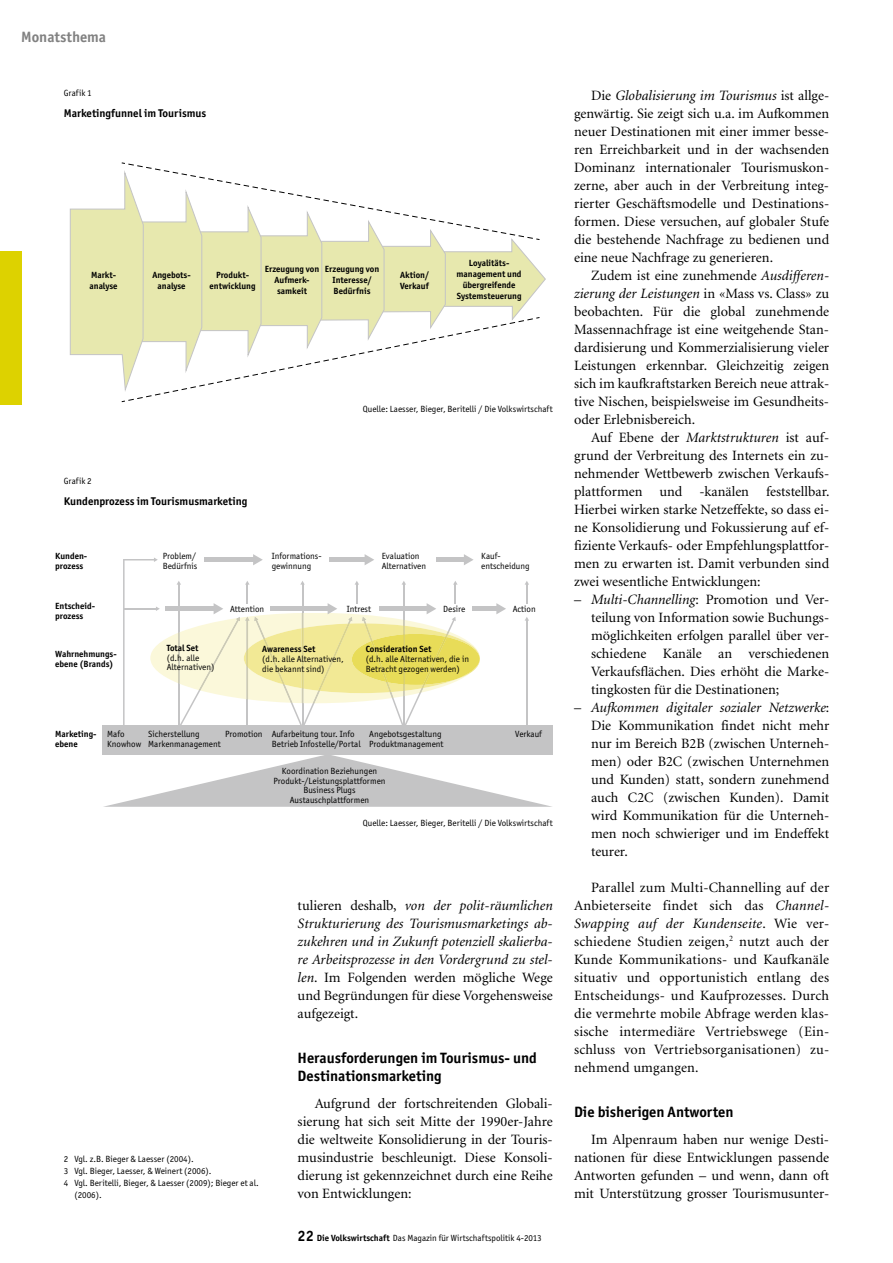
<style>
.page{position:relative;width:893px;height:1263px;background:#fff}
.page>*{position:absolute;margin:0;border:0;box-sizing:border-box;transform-origin:0 0}
.t1{font:700 15px/18px "Officina San ITC";color:#000}
.t2{font:700 15px "Officina San ITC";color:#818181}
.t3{font:14.25px/18px "Minion";color:#000;text-align:justify}
.t4{font:italic 14.25px/18px "Minion";color:#000;text-align:justify}
.t5{font:700 11.25px "Officina San ITC";color:#000}
.t6{font:9px/9.8px "Officina San ITC";color:#000}
.t7{font:700 9px/10.8px "Officina San ITC";color:#000}
.s1{font-style:normal}
.s2{font-weight:700;font-size:15px}
.s3{font-weight:700}
.s4{font-style:italic}
</style>
<div class="page">
<div style="left:0;top:252px;width:21px;height:153px;background:#ddd200"></div>
<svg style="left:70px;top:163px;width:476px;height:239px"></svg>
<div style="left:103px;top:725px;width:450px;height:29px;background:#c4c4c5"></div>
<svg style="left:103px;top:754px;width:450px;height:53px"></svg>
<div style="left:473px;top:606px;width:25px;height:5px;background:#c4c4c5"></div>
<svg style="left:496px;top:603px;width:10px;height:11px"></svg>
<hr style="left:526px;top:584px;width:2px;height:20px;background:#c4c4c5">
<svg style="left:123px;top:554px;width:357px;height:171px"></svg>
<hr style="left:526px;top:620px;width:2px;height:108px;background:#c4c4c5">
<p class="t2" style="left:21px;top:27px;width:86px">Monatsthema</p>
<p class="t6" style="left:64px;top:88px;width:30px">Grafik 1</p>
<p class="t5" style="left:64px;top:106px;width:144px">Marketingfunnel im Tourismus</p>
<p class="t7" style="left:90px;top:270px;width:30px">Markt&shy;analyse</p>
<p class="t7" style="left:152px;top:270px;width:40px;text-align:center">Angebots&shy;analyse</p>
<p class="t7" style="left:210px;top:270px;width:47px;text-align:center">Produkt&shy;entwicklung</p>
<p class="t7" style="left:265px;top:264px;width:56px;text-align:center">Erzeugung von<br>Aufmerk&shy;samkeit</p>
<p class="t7" style="left:325px;top:264px;width:56px;text-align:center">Erzeugung von<br>Interesse/<br>Bedürfnis</p>
<p class="t7" style="left:400px;top:270px;width:30px">Aktion/<br>Verkauf</p>
<p class="t7" style="left:457px;top:258px;width:67px;text-align:center">Loyalitäts&shy;management und übergreifende<br>Systemsteuerung</p>
<p class="t6" style="left:64px;top:476px;width:30px">Grafik 2</p>
<p class="t5" style="left:64px;top:494px;width:185px">Kundenprozess im Tourismusmarketing</p>
<p class="t6" style="left:363px;top:404px;width:191px">Quelle: Laesser, Bieger, Beritelli / Die Volkswirtschaft</p>
<p class="t7" style="left:55px;top:551px;width:33px;line-height:9.8px">Kunden&shy;prozess</p>
<p class="t7" style="left:55px;top:601px;width:41px;line-height:9.8px">Entscheid&shy;prozess</p>
<p class="t7" style="left:55px;top:649px;width:63px;line-height:9.8px">Wahrnehmungs&shy;ebene (Brands)</p>
<p class="t6" style="left:163px;top:551px;width:36px">Problem/<br>Bedürfnis</p>
<p class="t6" style="left:481px;top:551px;width:50px">Kauf&shy;entscheidung</p>
<p class="t6" style="left:272px;top:551px;width:51px">Informations&shy;gewinnung</p>
<p class="t6" style="left:382px;top:551px;width:46px">Evaluation<br>Alternativen</p>
<p class="t7" style="left:167px;top:642px;width:33px">Total Set</p>
<p class="t6" style="left:167px;top:653px;width:49px">(d.h. alle<br>Alternativen)</p>
<p class="t6" style="left:230px;top:604px;width:36px">Attention</p>
<p class="t6" style="left:443px;top:604px;width:24px">Desire</p>
<p class="t7" style="left:366px;top:644px;width:67px">Consideration Set</p>
<p class="t6" style="left:366px;top:654px;width:105px">(d.h. alle Alternativen, die in<br>Betracht gezogen werden)</p>
<p class="t6" style="left:347px;top:604px;width:26px">Intrest</p>
<p class="t6" style="left:513px;top:604px;width:24px">Action</p>
<p class="t7" style="left:262px;top:644px;width:55px">Awareness Set</p>
<p class="t6" style="left:262px;top:654px;width:83px">(d.h. alle Alternativen, die bekannt sind)</p>
<p class="t7" style="left:55px;top:729px;width:43px;line-height:9.8px">Marketing&shy;ebene</p>
<p class="t6" style="left:148px;top:729px;width:74px">Sicherstellung<br>Markenmanagement</p>
<p class="t6" style="left:107px;top:729px;width:19px">Mafo</p>
<p class="t6" style="left:225px;top:729px;width:39px">Promotion</p>
<p class="t6" style="left:107px;top:739px;width:35px">Knowhow</p>
<p class="t6" style="left:272px;top:729px;width:91px">Aufarbeitung tour. Info<br>Betrieb Infostelle/Portal</p>
<p class="t6" style="left:273px;top:766px;width:113px;text-align:center">Koordination Beziehungen<br>Produkt-/Leistungsplattformen<br>Business Plugs<br>Austauschplattformen</p>
<p class="t6" style="left:369px;top:729px;width:76px">Angebotsgestaltung<br>Produktmanagement</p>
<p class="t6" style="left:515px;top:729px;width:28px">Verkauf</p>
<p class="t6" style="left:363px;top:818px;width:191px">Quelle: Laesser, Bieger, Beritelli / Die Volkswirtschaft</p>
<p class="t6" style="left:64px;top:1154px;width:131px">2 Vgl. z.B. Bieger &amp; Laesser (2004).</p>
<p class="t6" style="left:64px;top:1166px;width:149px">3 Vgl. Bieger, Laesser, &amp; Weinert (2006).</p>
<p class="t6" style="left:64px;top:1178px;width:196px">4 Vgl. Beritelli, Bieger, &amp; Laesser (2009); Bieger et al.</p>
<p class="t6" style="left:74px;top:1190px;width:29px">(2006).</p>
<p class="t4" style="left:298px;top:896px;width:257px"><span class="s1">tulieren deshalb,</span> von der polit-räumlichen Strukturierung des Tourismusmarketings ab&shy;zukehren und in Zukunft potenziell skalierba&shy;re Arbeitsprozesse in den Vordergrund zu stel&shy;len<span class="s1">. Im Folgenden werden mögliche Wege und Begründungen für diese Vorgehensweise aufgezeigt.</span></p>
<p class="t1" style="left:298px;top:1048px;width:241px">Herausforderungen im Tourismus- und<br>Destinationsmarketing</p>
<p class="t3" style="left:298px;top:1094px;width:257px;text-indent:17px">Aufgrund der fortschreitenden Globali&shy;sierung hat sich seit Mitte der 1990er-Jahre die weltweite Konsolidierung in der Touris&shy;musindustrie beschleunigt. Diese Konsoli&shy;dierung ist gekennzeichnet durch eine Reihe von Entwicklungen:</p>
<p class="t6" style="left:298px;top:1233px;width:246px"><span class="s2">22</span> <span class="s3">Die Volkswirtschaft</span> Das Magazin für Wirtschaftspolitik 4-2013</p>
<p class="t3" style="left:574px;top:86px;width:257px;text-indent:17px">Die <span class="s4">Globalisierung im Tourismus</span> ist allge&shy;genwärtig. Sie zeigt sich u.a. im Aufkommen neuer Destinationen mit einer immer besse&shy;ren Erreichbarkeit und in der wachsenden Dominanz internationaler Tourismuskon&shy;zerne, aber auch in der Verbreitung integ&shy;rierter Geschäftsmodelle und Destinations&shy;formen. Diese versuchen, auf globaler Stufe die bestehende Nachfrage zu bedienen und eine neue Nachfrage zu generieren.</p>
<p class="t3" style="left:574px;top:266px;width:257px;text-indent:17px">Zudem ist eine zunehmende <span class="s4">Ausdifferen&shy;zierung der Leistungen</span> in «Mass vs. Class» zu beobachten. Für die global zunehmende Massennachfrage ist eine weitgehende Stan&shy;dardisierung und Kommerzialisierung vieler Leistungen erkennbar. Gleichzeitig zeigen sich im kaufkraftstarken Bereich neue attrak&shy;tive Nischen, beispielsweise im Gesundheits&shy;oder Erlebnisbereich.</p>
<p class="t3" style="left:574px;top:428px;width:257px;text-indent:17px">Auf Ebene der <span class="s4">Marktstrukturen</span> ist auf&shy;grund der Verbreitung des Internets ein zu&shy;nehmender Wettbewerb zwischen Verkaufs&shy;plattformen und -kanälen feststellbar.<br>Hierbei wirken starke Netzeffekte, so dass ei&shy;ne Konsolidierung und Fokussierung auf ef&shy;fiziente Verkaufs- oder Empfehlungsplattfor&shy;men zu erwarten ist. Damit verbunden sind zwei wesentliche Entwicklungen:</p>
<p class="t3" style="left:591px;top:590px;width:240px;text-indent:-17px">– <span class="s4">Multi-Channelling</span>: Promotion und Ver&shy;teilung von Information sowie Buchungs&shy;möglichkeiten erfolgen parallel über ver&shy;schiedene Kanäle an verschiedenen Verkaufsflächen. Dies erhöht die Marke&shy;tingkosten für die Destinationen;</p>
<p class="t3" style="left:591px;top:698px;width:240px;text-indent:-17px">– <span class="s4">Aufkommen digitaler sozialer Netzwerke</span>:<br>Die Kommunikation findet nicht mehr nur im Bereich B2B (zwischen Unterneh&shy;men) oder B2C (zwischen Unternehmen und Kunden) statt, sondern zunehmend auch C2C (zwischen Kunden). Damit wird Kommunikation für die Unterneh&shy;men noch schwieriger und im Endeffekt teurer.</p>
<p class="t3" style="left:574px;top:878px;width:257px;text-indent:17px">Parallel zum Multi-Channelling auf der Anbieterseite findet sich das <span class="s4">Channel-Swapping auf der Kundenseite</span>. Wie ver&shy;schiedene Studien zeigen,<sup>2</sup> nutzt auch der Kunde Kommunikations- und Kaufkanäle situativ und opportunistich entlang des Entscheidungs- und Kaufprozesses. Durch die vermehrte mobile Abfrage werden klas&shy;sische intermediäre Vertriebswege (Ein&shy;schluss von Vertriebsorganisationen) zu&shy;nehmend umgangen.</p>
<p class="t1" style="left:574px;top:1102px;width:161px">Die bisherigen Antworten</p>
<p class="t3" style="left:574px;top:1130px;width:257px;text-indent:17px">Im Alpenraum haben nur wenige Desti&shy;nationen für diese Entwicklungen passende Antworten gefunden – und wenn, dann oft mit Unterstützung grosser Tourismusunter-</p>
</div>
